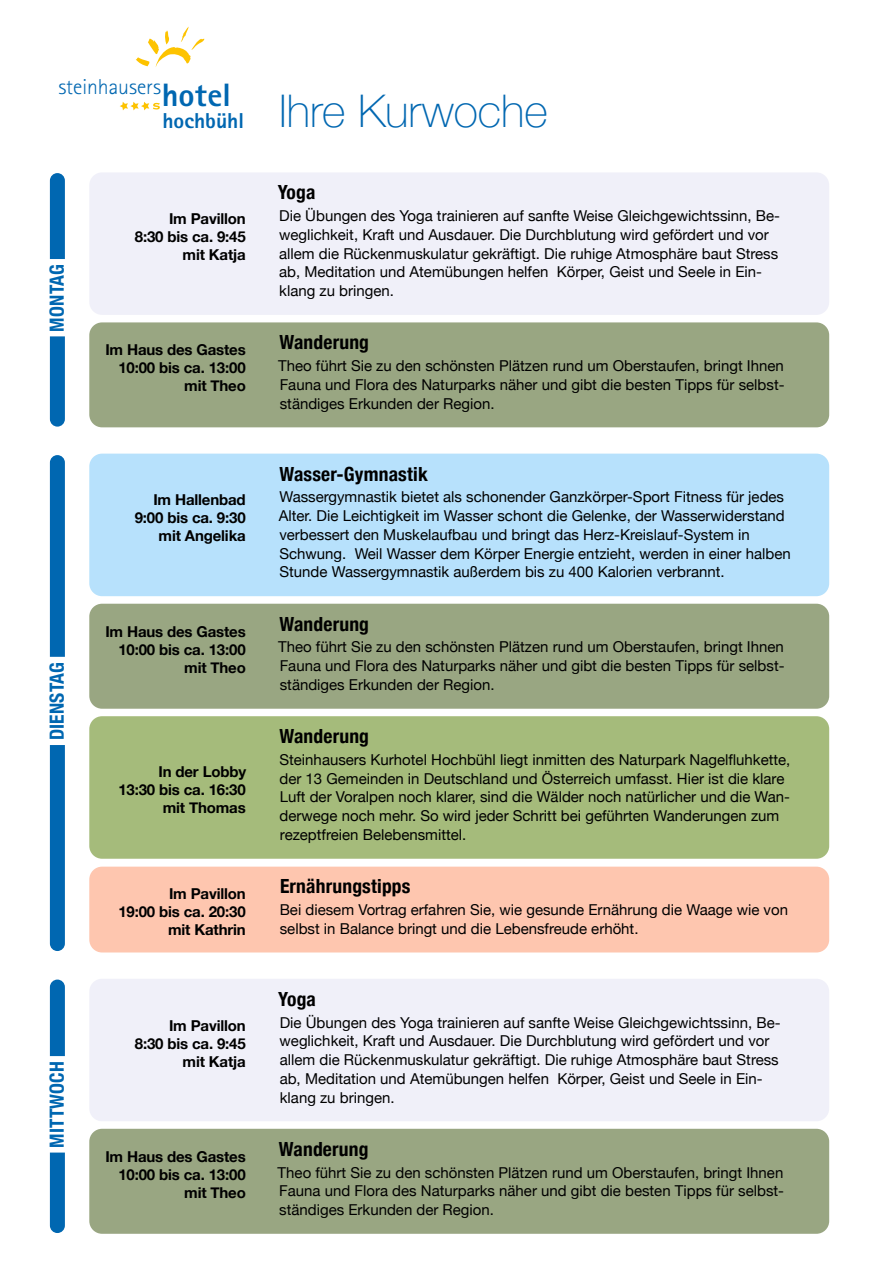
<style>
.page{position:relative;width:893px;height:1263px;background:#fff}
.page>*{position:absolute;margin:0;border:0;box-sizing:border-box;transform-origin:0 0}
.t1{font:100 45px "Helvetica Neue";color:#0067b1}
.t2{font:300 21.6px/33.6px "Rotis Sans Serif";color:#0067b1}
.t3{font:700 condensed 19.5px "Helvetica Neue";letter-spacing:.01em;color:#000}
.t4{font:700 condensed 19.5px "Helvetica Neue";letter-spacing:.01em;color:#0067b1}
.t5{font:15px/18.8px "Helvetica Neue";color:#000}
.t6{font:700 15px/18px "Helvetica Neue";letter-spacing:-.01em;color:#000;text-align:right}
.s1{font-weight:800;font-size:32.4px}
.s2{font-weight:800}
</style>
<div class="page">
<div style="left:89px;top:172px;width:740px;height:143px;background:#f0f0f9;border-radius:13px"></div>
<div style="left:89px;top:322px;width:740px;height:105px;background:#99a682;border-radius:13px"></div>
<div style="left:89px;top:454px;width:740px;height:142px;background:#b7e1fc;border-radius:13px"></div>
<div style="left:89px;top:604px;width:740px;height:105px;background:#99a682;border-radius:13px"></div>
<div style="left:89px;top:1129px;width:740px;height:105px;background:#99a682;border-radius:13px"></div>
<div style="left:89px;top:716px;width:740px;height:143px;background:#a5bb7b;border-radius:13px"></div>
<div style="left:89px;top:867px;width:740px;height:85px;background:#fec6af;border-radius:13px"></div>
<div style="left:89px;top:979px;width:740px;height:142px;background:#f0f0f9;border-radius:13px"></div>
<div style="left:50px;top:979px;width:15px;height:254px;background:#0067b1;border-radius:8px"></div>
<div style="left:50px;top:455px;width:15px;height:496px;background:#0067b1;border-radius:8px"></div>
<div style="left:50px;top:173px;width:15px;height:254px;background:#0067b1;border-radius:8px"></div>
<div style="left:49px;top:1056px;width:16px;height:96px;background:#fff"></div>
<div style="left:49px;top:657px;width:16px;height:88px;background:#fff"></div>
<div style="left:49px;top:259px;width:16px;height:77px;background:#fff"></div>
<svg style="left:136px;top:27px;width:68px;height:40px"></svg>
<svg style="left:120px;top:102px;width:40px;height:8px"></svg>
<h2 class="t2" style="left:162px;top:70px;width:83px;text-indent:-104px">steinhausers<span class="s1">hotel </span><span class="s2">hochbühl</span></h2>
<h3 class="t4" style="left:41px;top:331px;width:69px;rotate:-90deg">MONTAG</h3>
<h3 class="t4" style="left:41px;top:740px;width:80px;rotate:-90deg">DIENSTAG</h3>
<h3 class="t4" style="left:41px;top:1148px;width:88px;rotate:-90deg">MITTWOCH</h3>
<p class="t6" style="left:135px;top:210px;width:112px">Im Pavillon<br>8:30 bis ca. 9:45 mit Katja</p>
<p class="t6" style="left:105px;top:341px;width:142px">Im Haus des Gastes<br>10:00 bis ca. 13:00 mit Theo</p>
<p class="t6" style="left:135px;top:491px;width:113px">Im Hallenbad<br>9:00 bis ca. 9:30 mit Angelika</p>
<p class="t6" style="left:105px;top:622px;width:142px">Im Haus des Gastes<br>10:00 bis ca. 13:00 mit Theo</p>
<p class="t6" style="left:118px;top:763px;width:129px">In der Lobby<br>13:30 bis ca. 16:30 mit Thomas</p>
<p class="t6" style="left:118px;top:885px;width:129px">Im Pavillon<br>19:00 bis ca. 20:30 mit Kathrin</p>
<p class="t6" style="left:135px;top:1017px;width:112px">Im Pavillon<br>8:30 bis ca. 9:45 mit Katja</p>
<p class="t6" style="left:105px;top:1147px;width:142px">Im Haus des Gastes<br>10:00 bis ca. 13:00 mit Theo</p>
<h1 class="t1" style="left:279px;top:77px;width:270px">Ihre Kurwoche</h1>
<h3 class="t3" style="left:278px;top:176px;width:39px">Yoga</h3>
<p class="t5" style="left:279px;top:207px;width:502px">Die Übungen des Yoga trainieren auf sanfte Weise Gleichgewichtssinn, Be&shy;weglichkeit, Kraft und Ausdauer. Die Durchblutung wird gefördert und vor allem die Rückenmuskulatur gekräftigt. Die ruhige Atmosphäre baut Stress ab, Meditation und Atemübungen helfen Körper, Geist und Seele in Ein&shy;klang zu bringen.</p>
<h3 class="t3" style="left:279px;top:326px;width:91px">Wanderung</h3>
<p class="t5" style="left:278px;top:357px;width:508px;text-align:justify">Theo führt Sie zu den schönsten Plätzen rund um Oberstaufen, bringt Ihnen Fauna und Flora des Naturparks näher und gibt die besten Tipps für selbst&shy;ständiges Erkunden der Region.</p>
<h3 class="t3" style="left:279px;top:458px;width:150px">Wasser-Gymnastik</h3>
<p class="t5" style="left:279px;top:489px;width:513px">Wassergymnastik bietet als schonender Ganzkörper-Sport Fitness für jedes Alter. Die Leichtigkeit im Wasser schont die Gelenke, der Wasserwiderstand verbessert den Muskelaufbau und bringt das Herz-Kreislauf-System in Schwung. Weil Wasser dem Körper Energie entzieht, werden in einer halben Stunde Wassergymnastik außerdem bis zu 400 Kalorien verbrannt.</p>
<h3 class="t3" style="left:279px;top:608px;width:91px">Wanderung</h3>
<p class="t5" style="left:278px;top:639px;width:508px;text-align:justify">Theo führt Sie zu den schönsten Plätzen rund um Oberstaufen, bringt Ihnen Fauna und Flora des Naturparks näher und gibt die besten Tipps für selbst&shy;ständiges Erkunden der Region.</p>
<h3 class="t3" style="left:279px;top:720px;width:91px">Wanderung</h3>
<p class="t5" style="left:279px;top:751px;width:512px">Steinhausers Kurhotel Hochbühl liegt inmitten des Naturpark Nagelfluhkette, der 13 Gemeinden in Deutschland und Österreich umfasst. Hier ist die klare Luft der Voralpen noch klarer, sind die Wälder noch natürlicher und die Wan&shy;derwege noch mehr. So wird jeder Schritt bei geführten Wanderungen zum rezeptfreien Belebensmittel.</p>
<h3 class="t3" style="left:280px;top:870px;width:132px">Ernährungstipps</h3>
<p class="t5" style="left:280px;top:901px;width:510px">Bei diesem Vortrag erfahren Sie, wie gesunde Ernährung die Waage wie von selbst in Balance bringt und die Lebensfreude erhöht.</p>
<h3 class="t3" style="left:278px;top:983px;width:39px">Yoga</h3>
<p class="t5" style="left:280px;top:1014px;width:502px">Die Übungen des Yoga trainieren auf sanfte Weise Gleichgewichtssinn, Be&shy;weglichkeit, Kraft und Ausdauer. Die Durchblutung wird gefördert und vor allem die Rückenmuskulatur gekräftigt. Die ruhige Atmosphäre baut Stress ab, Meditation und Atemübungen helfen Körper, Geist und Seele in Ein&shy;klang zu bringen.</p>
<h3 class="t3" style="left:279px;top:1133px;width:91px">Wanderung</h3>
<p class="t5" style="left:278px;top:1164px;width:508px;text-align:justify">Theo führt Sie zu den schönsten Plätzen rund um Oberstaufen, bringt Ihnen Fauna und Flora des Naturparks näher und gibt die besten Tipps für selbst&shy;ständiges Erkunden der Region.</p>
</div>
